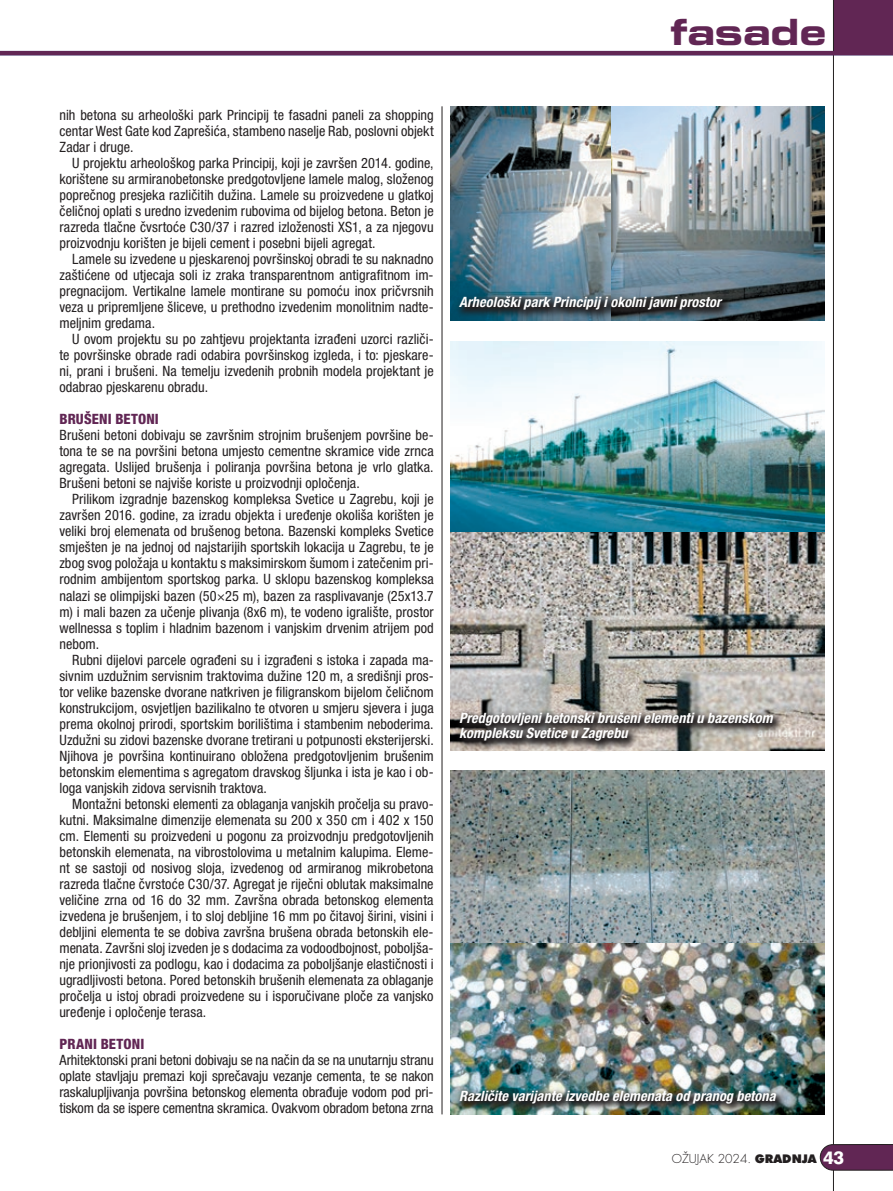
<style>
.page{position:relative;width:893px;height:1191px;background:#fff}
.page>*{position:absolute;margin:0;border:0;box-sizing:border-box;transform-origin:0 0}
.t1{font:700 expanded 36px "A Eurostile";color:#612654}
.t2{font:condensed 14.25px/16px "Helvetica Neue LT Std";color:#231f20;text-align:justify}
.t3{font:italic 700 condensed 14.25px/15px "Helvetica Neue LT Std";letter-spacing:.005em;color:#fff}
.t4{font:800 condensed 14.25px "Helvetica Neue LT Std";letter-spacing:.01em;color:#612654}
.t5{font:300 12px "Futura Std";color:#231f20}
.s1{font-family:"A Futura";font-weight:900}
.s2{font-family:"A Helvetica";font-weight:800;font-size:18px;color:#fff}
</style>
<div class="page">
<div style="left:833px;top:0;width:60px;height:53px;background:#612654"></div>
<hr style="left:833px;top:0;width:1px;height:1191px;background:#231f20">
<svg style="left:819px;top:1144px;width:74px;height:26px;background:#642f58"></svg>
<hr style="left:0;top:51px;width:893px;height:4px;background:#612654">
<hr style="left:442px;top:106px;width:1px;height:1008px;background:#231f20">
<img style="left:610px;top:106px;width:215px;height:215px">
<img style="left:451px;top:106px;width:159px;height:215px">
<img style="left:451px;top:531px;width:374px;height:219px">
<img style="left:451px;top:342px;width:374px;height:189px">
<img style="left:451px;top:942px;width:374px;height:172px">
<img style="left:451px;top:770px;width:374px;height:172px">
<img style="left:455px;top:1084px;width:332px;height:30px">
<svg style="left:455px;top:707px;width:329px;height:44px;background:#7d7874"></svg>
<svg style="left:455px;top:292px;width:278px;height:29px;background:#334953"></svg>
<h1 class="t1" style="left:670px;top:10px;width:158px">fasade</h1>
<p class="t2" style="left:59px;top:107px;width:376px">nih betona su arheološki park Principij te fasadni paneli za shopping centar West Gate kod Zaprešića, stambeno naselje Rab, poslovni objekt Zadar i druge.</p>
<p class="t2" style="left:59px;top:155px;width:376px;text-indent:13px">U projektu arheološkog parka Principij, koji je završen 2014. godine, korištene su armiranobetonske predgotovljene lamele malog, složenog poprečnog presjeka različitih dužina. Lamele su proizvedene u glatkoj čeličnoj oplati s uredno izvedenim rubovima od bijelog betona. Beton je razreda tlačne čvsrtoće C30/37 i razred izloženosti XS1, a za njegovu proizvodnju korišten je bijeli cement i posebni bijeli agregat.</p>
<p class="t2" style="left:59px;top:251px;width:376px;text-indent:13px">Lamele su izvedene u pjeskarenoj površinskoj obradi te su naknadno zaštićene od utjecaja soli iz zraka transparentnom antigrafitnom im&shy;pregnacijom. Vertikalne lamele montirane su pomoću inox pričvrsnih veza u pripremljene šliceve, u prethodno izvedenim monolitnim nadte&shy;meljnim gredama.</p>
<p class="t2" style="left:59px;top:331px;width:376px;text-indent:13px">U ovom projektu su po zahtjevu projektanta izrađeni uzorci različi&shy;te površinske obrade radi odabira površinskog izgleda, i to: pjeskare&shy;ni, prani i brušeni. Na temelju izvedenih probnih modela projektant je odabrao pjeskarenu obradu.</p>
<p class="t4" style="left:60px;top:410px;width:101px">BRUŠENI BETONI</p>
<p class="t2" style="left:59px;top:427px;width:376px">Brušeni betoni dobivaju se završnim strojnim brušenjem površine be&shy;tona te se na površini betona umjesto cementne skramice vide zrnca agregata. Uslijed brušenja i poliranja površina betona je vrlo glatka.<br>Brušeni betoni se najviše koriste u proizvodnji opločenja.</p>
<p class="t2" style="left:59px;top:491px;width:376px;text-indent:13px">Prilikom izgradnje bazenskog kompleksa Svetice u Zagrebu, koji je završen 2016. godine, za izradu objekta i uređenje okoliša korišten je veliki broj elemenata od brušenog betona. Bazenski kompleks Svetice smješten je na jednoj od najstarijih sportskih lokacija u Zagrebu, te je zbog svog položaja u kontaktu s maksimirskom šumom i zatečenim pri&shy;rodnim ambijentom sportskog parka. U sklopu bazenskog kompleksa nalazi se olimpijski bazen (50×25 m), bazen za rasplivavanje (25x13.7 m) i mali bazen za učenje plivanja (8x6 m), te vodeno igralište, prostor wellnessa s toplim i hladnim bazenom i vanjskim drvenim atrijem pod nebom.</p>
<p class="t2" style="left:59px;top:651px;width:376px;text-indent:13px">Rubni dijelovi parcele ograđeni su i izgrađeni s istoka i zapada ma&shy;sivnim uzdužnim servisnim traktovima dužine 120 m, a središnji pros&shy;tor velike bazenske dvorane natkriven je filigranskom bijelom čeličnom konstrukcijom, osvjetljen bazilikalno te otvoren u smjeru sjevera i juga prema okolnoj prirodi, sportskim borilištima i stambenim neboderima.<br>Uzdužni su zidovi bazenske dvorane tretirani u potpunosti eksterijerski.<br>Njihova je površina kontinuirano obložena predgotovljenim brušenim betonskim elementima s agregatom dravskog šljunka i ista je kao i ob&shy;loga vanjskih zidova servisnih traktova.</p>
<p class="t2" style="left:59px;top:795px;width:376px;text-indent:13px">Montažni betonski elementi za oblaganja vanjskih pročelja su pravo&shy;kutni. Maksimalne dimenzije elemenata su 200 x 350 cm i 402 x 150 cm. Elementi su proizvedeni u pogonu za proizvodnju predgotovljenih betonskih elemenata, na vibrostolovima u metalnim kalupima. Eleme&shy;nt se sastoji od nosivog sloja, izvedenog od armiranog mikrobetona razreda tlačne čvrstoće C30/37. Agregat je riječni oblutak maksimalne veličine zrna od 16 do 32 mm. Završna obrada betonskog elementa izvedena je brušenjem, i to sloj debljine 16 mm po čitavoj širini, visini i debljini elementa te se dobiva završna brušena obrada betonskih ele&shy;menata. Završni sloj izveden je s dodacima za vodoodbojnost, poboljša&shy;nje prionjivosti za podlogu, kao i dodacima za poboljšanje elastičnosti i ugradljivosti betona. Pored betonskih brušenih elemenata za oblaganje pročelja u istoj obradi proizvedene su i isporučivane ploče za vanjsko uređenje i opločenje terasa.</p>
<p class="t4" style="left:59px;top:1034px;width:86px">PRANI BETONI</p>
<p class="t2" style="left:59px;top:1051px;width:376px">Arhitektonski prani betoni dobivaju se na način da se na unutarnju stranu oplate stavljaju premazi koji sprečavaju vezanje cementa, te se nakon raskalupljivanja površina betonskog elementa obrađuje vodom pod pri&shy;tiskom da se ispere cementna skramica. Ovakvom obradom betona zrna</p>
<p class="t3" style="left:459px;top:295px;width:263px">Arheološki park Principij i okolni javni prostor</p>
<p class="t3" style="left:459px;top:711px;width:315px">Predgotovljeni betonski brušeni elementi u bazenskom kompleksu Svetice u Zagrebu</p>
<p class="t3" style="left:459px;top:1088px;width:318px">Različite varijante izvedbe elemenata od pranog betona</p>
<p class="t5" style="left:672px;top:1150px;width:174px">OŽUJAK 2024. <span class="s1">GRADNJA</span> <span class="s2">43</span></p>
</div>
